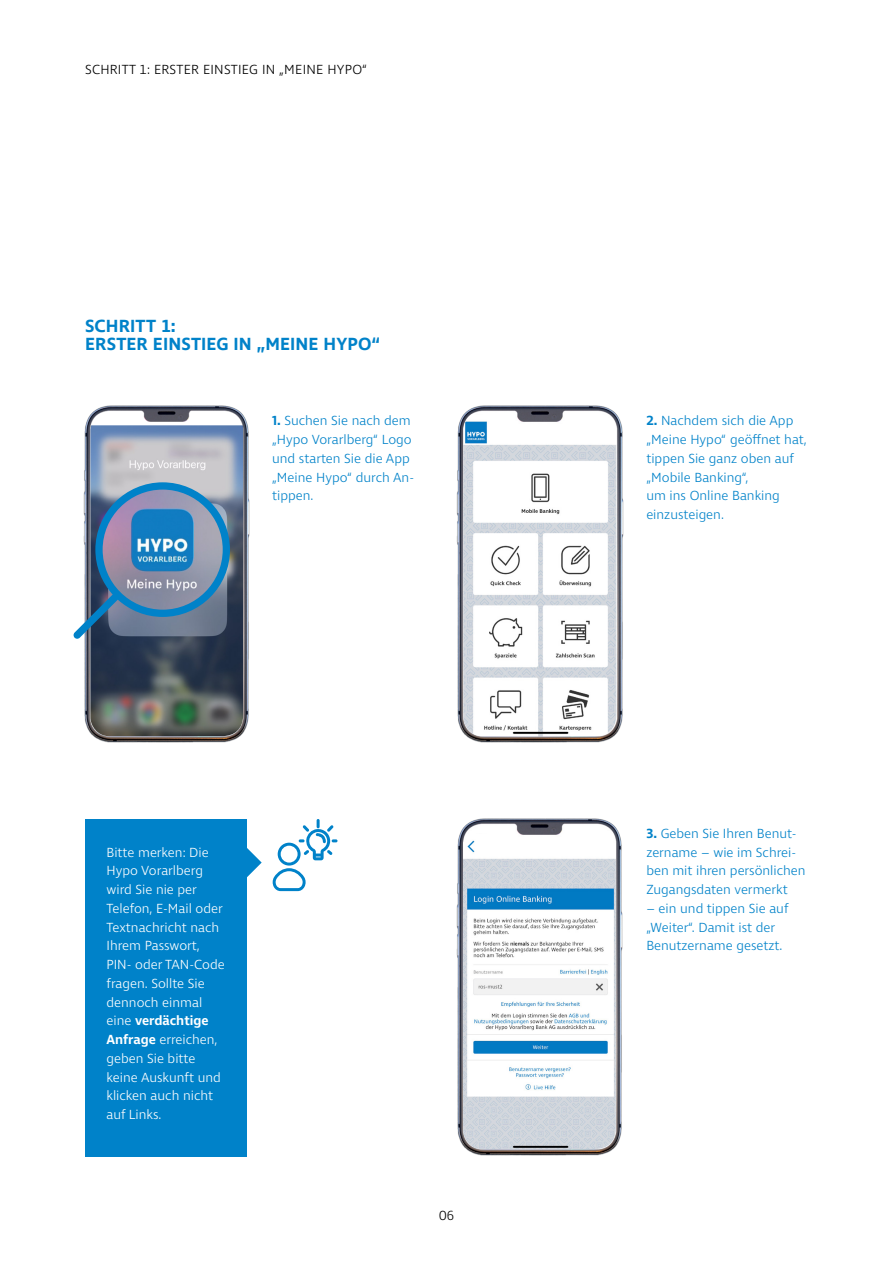
<style>
.page{position:relative;width:893px;height:1263px;background:#fff}
.page>*{position:absolute;margin:0;border:0;box-sizing:border-box;transform-origin:0 0}
.t1{font:600 18px/18.8px "Ingra";letter-spacing:.01em;color:#0082c9}
.t2{font:300 13.5px/18.8px "Ingra";color:#0082c9}
.t3{font:300 13.5px/18.8px "Ingra";color:#fff}
.t4{font:300 13.5px "Ingra";letter-spacing:.02em;color:#000}
.s1{font-weight:600}
</style>
<div class="page">
<div style="left:85px;top:819px;width:162px;height:338px;background:#0082c9"></div>
<svg style="left:247px;top:848px;width:15px;height:29px"></svg>
<svg style="left:273px;top:819px;width:64px;height:72px"></svg>
<img style="left:456px;top:405px;width:168px;height:338px">
<img style="left:463px;top:414px;width:153px;height:322px">
<img style="left:456px;top:818px;width:167px;height:338px">
<img style="left:463px;top:833px;width:153px;height:316px">
<img style="left:84px;top:405px;width:166px;height:338px">
<svg style="left:73px;top:482px;width:157px;height:157px;background:#6e8dad"></svg>
<p class="t4" style="left:85px;top:61px;width:284px">SCHRITT 1: ERSTER EINSTIEG IN „MEINE HYPO“</p>
<h1 class="t1" style="left:85px;top:317px;width:297px">SCHRITT 1:<br>ERSTER EINSTIEG IN „MEINE HYPO“</h1>
<p class="t2" style="left:272px;top:412px;width:143px"><span class="s1">1.</span> Suchen Sie nach dem „Hypo Vorarlberg“ Logo und starten Sie die App „Meine Hypo“ durch An&shy;tippen.</p>
<p class="t2" style="left:646px;top:412px;width:162px"><span class="s1">2.</span> Nachdem sich die App „Meine Hypo“ geöffnet hat, tippen Sie ganz oben auf „Mobile Banking“,<br>um ins Online Banking einzusteigen.</p>
<p class="t3" style="left:107px;top:843px;width:120px">Bitte merken: Die<br>Hypo Vorarlberg wird Sie nie per<br>Telefon, E-Mail oder<br>Textnachricht nach<br>Ihrem Passwort,<br>PIN- oder TAN-Code fragen. Sollte Sie dennoch einmal eine <span class="s1">verdächtige<br>Anfrage</span> erreichen, geben Sie bitte keine Auskunft und klicken auch nicht auf Links.</p>
<p class="t4" style="left:439px;top:1207px;width:17px">06</p>
<p class="t2" style="left:646px;top:825px;width:161px"><span class="s1">3.</span> Geben Sie Ihren Benut&shy;zername – wie im Schrei&shy;ben mit ihren persönlichen<br>Zugangsdaten vermerkt</p>
<p class="t2" style="left:646px;top:900px;width:144px">– ein und tippen Sie auf „Weiter“. Damit ist der<br>Benutzername gesetzt.</p>
</div>
